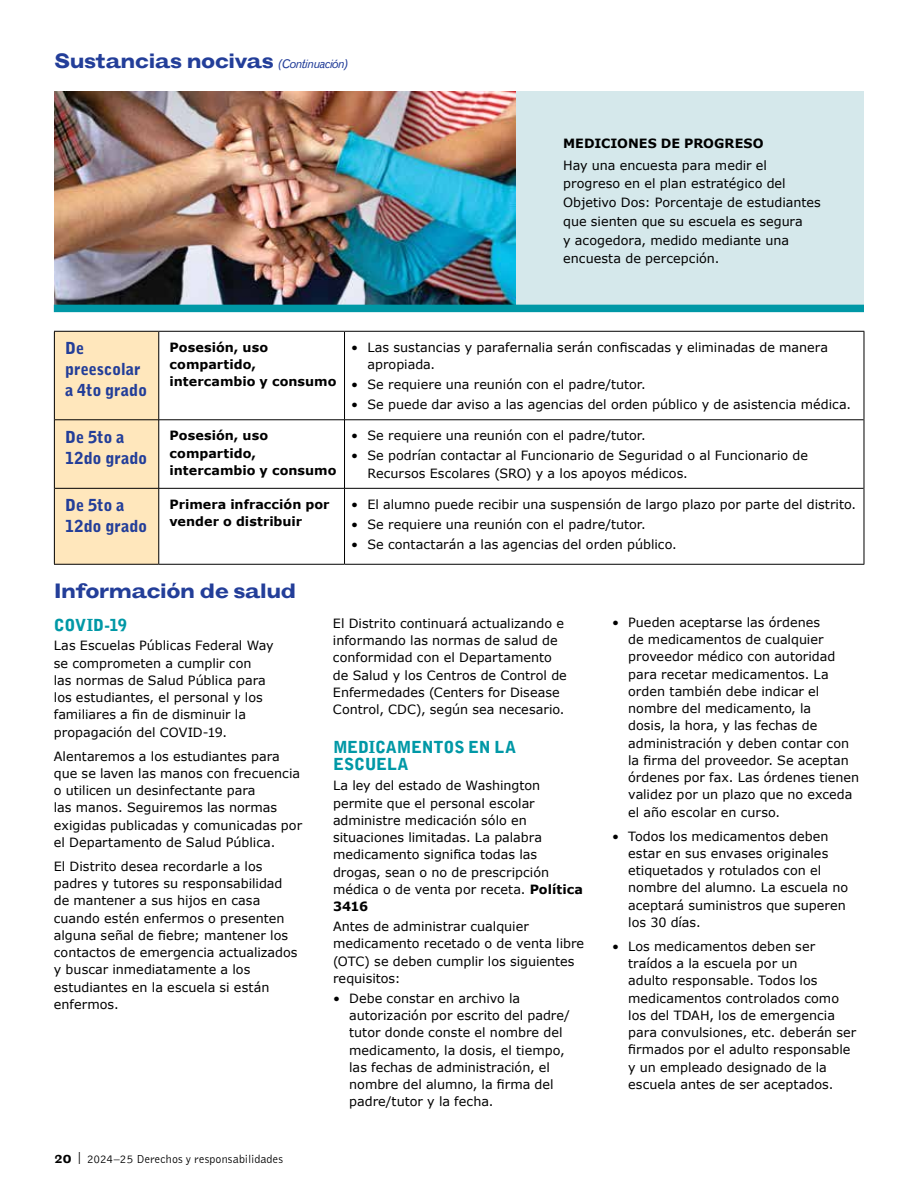
<style>
.page{position:relative;width:918px;height:1188px;background:#fff}
.page>*{position:absolute;margin:0;border:0;box-sizing:border-box;transform-origin:0 0}
.t1{font:700 expanded 21px "Grotesque MT Std";letter-spacing:-.045em;color:#233e99}
.t2{font:900 16.5px/21px "Bell Gothic Std";letter-spacing:-.01em;color:#233e99}
.t3{font:900 16.5px/17.2px "Bell Gothic Std";letter-spacing:-.015em;color:#0098a6}
.t4{font:12.75px/17.2px "Verdana";color:#000}
.t5{font:700 12.75px/17.2px "Verdana";color:#000}
.t6{font:300 12px "Bell Gothic Std";letter-spacing:.01em;color:#000}
.s1{font-weight:400;font-style:italic;font-stretch:normal;font-size:12px}
.s2{font-family:"Grotesque MT Std";font-weight:700;font-stretch:expanded}
.s3{font-weight:700}
</style>
<div class="page">
<div style="left:516px;top:91px;width:348px;height:214px;background:#d5e8eb"></div>
<img style="left:54px;top:91px;width:462px;height:214px">
<div style="left:54px;top:305px;width:810px;height:7px;background:#0098a6"></div>
<div style="left:55px;top:332px;width:104px;height:232px;background:#ffe7bc"></div>
<hr style="left:54px;top:331px;width:105px;height:1px;background:#000">
<hr style="left:54px;top:332px;width:1px;height:88px;background:#000">
<hr style="left:159px;top:331px;width:186px;height:1px;background:#000">
<hr style="left:345px;top:331px;width:519px;height:1px;background:#000">
<hr style="left:864px;top:332px;width:1px;height:88px;background:#000">
<hr style="left:54px;top:420px;width:1px;height:68px;background:#000">
<hr style="left:864px;top:420px;width:1px;height:68px;background:#000">
<hr style="left:54px;top:488px;width:1px;height:76px;background:#000">
<hr style="left:864px;top:488px;width:1px;height:76px;background:#000">
<hr style="left:54px;top:564px;width:105px;height:1px;background:#000">
<hr style="left:159px;top:564px;width:186px;height:1px;background:#000">
<hr style="left:345px;top:564px;width:519px;height:1px;background:#000">
<hr style="left:159px;top:332px;width:1px;height:88px;background:#000">
<hr style="left:344px;top:332px;width:1px;height:88px;background:#000">
<hr style="left:55px;top:420px;width:104px;height:1px;background:#000">
<hr style="left:159px;top:420px;width:186px;height:1px;background:#000">
<hr style="left:159px;top:420px;width:1px;height:68px;background:#000">
<hr style="left:345px;top:420px;width:519px;height:1px;background:#000">
<hr style="left:344px;top:420px;width:1px;height:68px;background:#000">
<hr style="left:55px;top:488px;width:104px;height:1px;background:#000">
<hr style="left:159px;top:488px;width:186px;height:1px;background:#000">
<hr style="left:159px;top:489px;width:1px;height:75px;background:#000">
<hr style="left:345px;top:488px;width:519px;height:1px;background:#000">
<hr style="left:344px;top:489px;width:1px;height:75px;background:#000">
<h1 class="t1" style="left:54px;top:48px;width:296px">Sustancias nocivas <span class="s1">(Continuación)</span></h1>
<p class="t5" style="left:563px;top:135px;width:202px">MEDICIONES DE PROGRESO</p>
<p class="t4" style="left:563px;top:156px;width:259px;line-height:18.8px">Hay una encuesta para medir el progreso en el plan estratégico del Objetivo Dos: Porcentaje de estudiantes que sienten que su escuela es segura<br>y acogedora, medido mediante una encuesta de percepción.</p>
<p class="t2" style="left:65px;top:338px;width:84px">De preescolar a 4to grado</p>
<p class="t5" style="left:170px;top:338px;width:168px">Posesión, uso compartido, intercambio y consumo</p>
<p class="t4" style="left:367px;top:338px;width:462px;text-indent:-16px">• Las sustancias y parafernalia serán confiscadas y eliminadas de manera apropiada.</p>
<p class="t4" style="left:351px;top:376px;width:296px">• Se requiere una reunión con el padre/tutor.</p>
<p class="t4" style="left:351px;top:396px;width:501px">• Se puede dar aviso a las agencias del orden público y de asistencia médica.</p>
<p class="t2" style="left:65px;top:427px;width:84px">De 5to a<br>12do grado</p>
<p class="t5" style="left:170px;top:427px;width:168px">Posesión, uso compartido, intercambio y consumo</p>
<p class="t4" style="left:351px;top:427px;width:296px">• Se requiere una reunión con el padre/tutor.</p>
<p class="t4" style="left:367px;top:447px;width:442px;text-indent:-16px">• Se podrían contactar al Funcionario de Seguridad o al Funcionario de<br>Recursos Escolares (SRO) y a los apoyos médicos.</p>
<p class="t2" style="left:65px;top:495px;width:84px">De 5to a<br>12do grado</p>
<p class="t5" style="left:170px;top:495px;width:162px">Primera infracción por vender o distribuir</p>
<p class="t4" style="left:351px;top:495px;width:506px">• El alumno puede recibir una suspensión de largo plazo por parte del distrito.</p>
<p class="t4" style="left:351px;top:515px;width:296px">• Se requiere una reunión con el padre/tutor.</p>
<p class="t4" style="left:351px;top:535px;width:327px">• Se contactarán a las agencias del orden público.</p>
<h1 class="t1" style="left:54px;top:578px;width:244px">Información de salud</h1>
<p class="t3" style="left:54px;top:616px;width:75px">COVID-19</p>
<p class="t4" style="left:54px;top:637px;width:221px">Las Escuelas Públicas Federal Way se comprometen a cumplir con<br>las normas de Salud Pública para los estudiantes, el personal y los familiares a fin de disminuir la propagación del COVID-19.</p>
<p class="t4" style="left:54px;top:747px;width:250px">Alentaremos a los estudiantes para que se laven las manos con frecuencia o utilicen un desinfectante para<br>las manos. Seguiremos las normas exigidas publicadas y comunicadas por el Departamento de Salud Pública.</p>
<p class="t4" style="left:54px;top:858px;width:245px">El Distrito desea recordarle a los padres y tutores su responsabilidad de mantener a sus hijos en casa cuando estén enfermos o presenten alguna señal de fiebre; mantener los contactos de emergencia actualizados y buscar inmediatamente a los estudiantes en la escuela si están enfermos.</p>
<p class="t6" style="left:54px;top:1153px;width:231px"><span class="s2">20</span> | 2024–25 Derechos y responsabilidades</p>
<p class="t4" style="left:333px;top:615px;width:235px">El Distrito continuará actualizando e informando las normas de salud de conformidad con el Departamento de Salud y los Centros de Control de Enfermedades (Centers for Disease Control, CDC), según sea necesario.</p>
<p class="t3" style="left:333px;top:739px;width:185px">MEDICAMENTOS EN LA<br>ESCUELA</p>
<p class="t4" style="left:333px;top:777px;width:251px">La ley del estado de Washington permite que el personal escolar administre medicación sólo en situaciones limitadas. La palabra medicamento significa todas las drogas, sean o no de prescripción médica o de venta por receta. <span class="s3">Política<br>3416</span></p>
<p class="t4" style="left:333px;top:918px;width:253px">Antes de administrar cualquier medicamento recetado o de venta libre (OTC) se deben cumplir los siguientes requisitos:</p>
<p class="t4" style="left:349px;top:989px;width:222px;text-indent:-16px">• Debe constar en archivo la autorización por escrito del padre/ tutor donde conste el nombre del medicamento, la dosis, el tiempo, las fechas de administración, el nombre del alumno, la firma del padre/tutor y la fecha.</p>
<p class="t4" style="left:628px;top:614px;width:233px;text-indent:-16px">• Pueden aceptarse las órdenes<br>de medicamentos de cualquier proveedor médico con autoridad para recetar medicamentos. La orden también debe indicar el nombre del medicamento, la<br>dosis, la hora, y las fechas de administración y deben contar con la firma del proveedor. Se aceptan órdenes por fax. Las órdenes tienen validez por un plazo que no exceda el año escolar en curso.</p>
<p class="t4" style="left:628px;top:827px;width:221px;text-indent:-16px">• Todos los medicamentos deben estar en sus envases originales etiquetados y rotulados con el nombre del alumno. La escuela no aceptará suministros que superen los 30 días.</p>
<p class="t4" style="left:628px;top:938px;width:230px;text-indent:-16px">• Los medicamentos deben ser traídos a la escuela por un<br>adulto responsable. Todos los medicamentos controlados como los del TDAH, los de emergencia para convulsiones, etc. deberán ser firmados por el adulto responsable y un empleado designado de la escuela antes de ser aceptados.</p>
</div>
